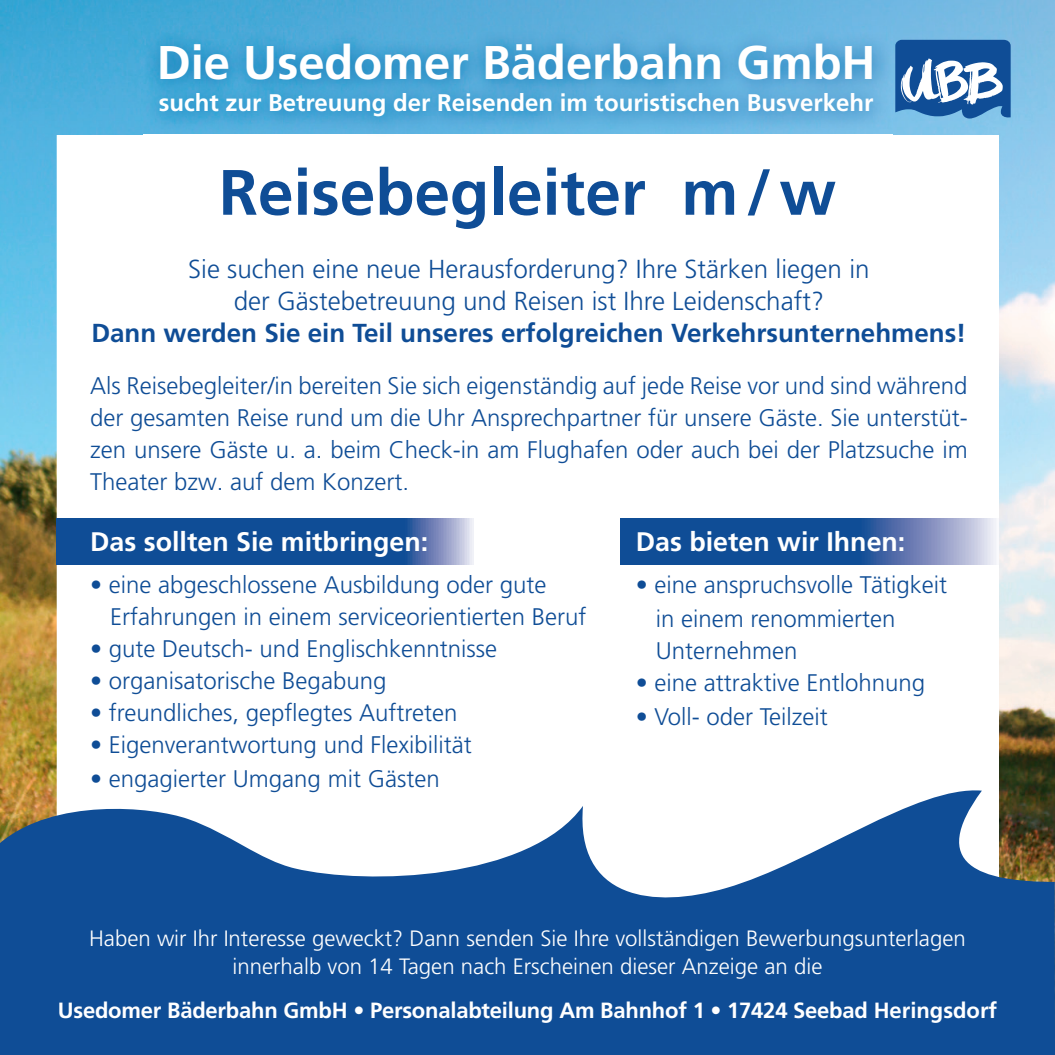
<style>
.page{position:relative;width:1055px;height:1055px;background:#fff}
.page>*{position:absolute;margin:0;border:0;box-sizing:border-box;transform-origin:0 0}
.t1{font:700 64px "Frutiger LT Com";color:#0f4d96}
.t2{font:700 47.2px "Frutiger LT Com";color:#fff}
.t3{font:700 26.8px "Frutiger LT Com";color:#fff}
.t4{font:300 26px/32px "Frutiger LT Pro";color:#0f4d96;text-align:center}
.t5{font:700 26px "Frutiger LT Com";color:#0f4d96}
.t6{font:300 24px/32px "Frutiger LT Pro";color:#0f4d96}
.t7{font:700 24px "Frutiger LT Com";color:#fff}
.t8{font:300 22.4px/28px "Frutiger LT Pro";color:#fff;text-align:center}
.t9{font:700 22px "Frutiger LT Com";letter-spacing:-.01em;color:#fff}
</style>
<div class="page">
<img style="left:0;top:0;width:1054px;height:785px">
<div style="left:57px;top:135px;width:941px;height:863px;background:#fff"></div>
<svg style="left:895px;top:40px;width:115px;height:78px"></svg>
<svg style="left:0;top:785px;width:1054px;height:269px;fill:#0f4d96"></svg>
<svg style="left:57px;top:519px;width:416px;height:45px;background:#20579c"></svg>
<svg style="left:620px;top:519px;width:376px;height:45px;background:#3765a5"></svg>
<img style="left:143px;top:27px;width:749px;height:108px">
<h2 class="t2" style="left:157px;top:35px;width:720px">Die Usedomer Bäderbahn GmbH</h2>
<p class="t7" style="left:159px;top:89px;width:716px">sucht zur Betreuung der Reisenden im touristischen Busverkehr</p>
<h1 class="t1" style="left:219px;top:155px;width:619px">Reisebegleiter m / w</h1>
<p class="t4" style="left:188px;top:253px;width:682px">Sie suchen eine neue Herausforderung? Ihre Stärken liegen in der Gästebetreuung und Reisen ist Ihre Leidenschaft?</p>
<p class="t5" style="left:91px;top:317px;width:876px">Dann werden Sie ein Teil unseres erfolgreichen Verkehrsunternehmens!</p>
<p class="t6" style="left:90px;top:369px;width:879px;text-align:justify">Als Reisebegleiter/in bereiten Sie sich eigenständig auf jede Reise vor und sind während der gesamten Reise rund um die Uhr Ansprechpartner für unsere Gäste. Sie unterstüt&shy;zen unsere Gäste u. a. beim Check-in am Flughafen oder auch bei der Platzsuche im Theater bzw. auf dem Konzert.</p>
<p class="t3" style="left:90px;top:526px;width:340px">Das sollten Sie mitbringen:</p>
<p class="t6" style="left:110px;top:569px;width:478px;text-indent:-20px">• eine abgeschlossene Ausbildung oder gute<br>Erfahrungen in einem serviceorientierten Beruf</p>
<p class="t6" style="left:90px;top:633px;width:408px">• gute Deutsch- und Englischkenntnisse</p>
<p class="t6" style="left:90px;top:665px;width:298px">• organisatorische Begabung</p>
<p class="t6" style="left:90px;top:697px;width:369px">• freundliches, gepflegtes Auftreten</p>
<p class="t6" style="left:90px;top:729px;width:383px">• Eigenverantwortung und Flexibilität</p>
<p class="t6" style="left:90px;top:763px;width:351px">• engagierter Umgang mit Gästen</p>
<p class="t3" style="left:635px;top:526px;width:271px">Das bieten wir Ihnen:</p>
<p class="t6" style="left:655px;top:568px;width:293px;text-indent:-20px">• eine anspruchsvolle Tätigkeit in einem renommierten<br>Unternehmen</p>
<p class="t6" style="left:635px;top:667px;width:291px">• eine attraktive Entlohnung</p>
<p class="t6" style="left:635px;top:701px;width:194px">• Voll- oder Teilzeit</p>
<p class="t8" style="left:89px;top:924px;width:878px">Haben wir Ihr Interesse geweckt? Dann senden Sie Ihre vollständigen Bewerbungsunterlagen innerhalb von 14 Tagen nach Erscheinen dieser Anzeige an die</p>
<p class="t9" style="left:58px;top:997px;width:940px">Usedomer Bäderbahn GmbH • Personalabteilung Am Bahnhof 1 • 17424 Seebad Heringsdorf</p>
</div>
